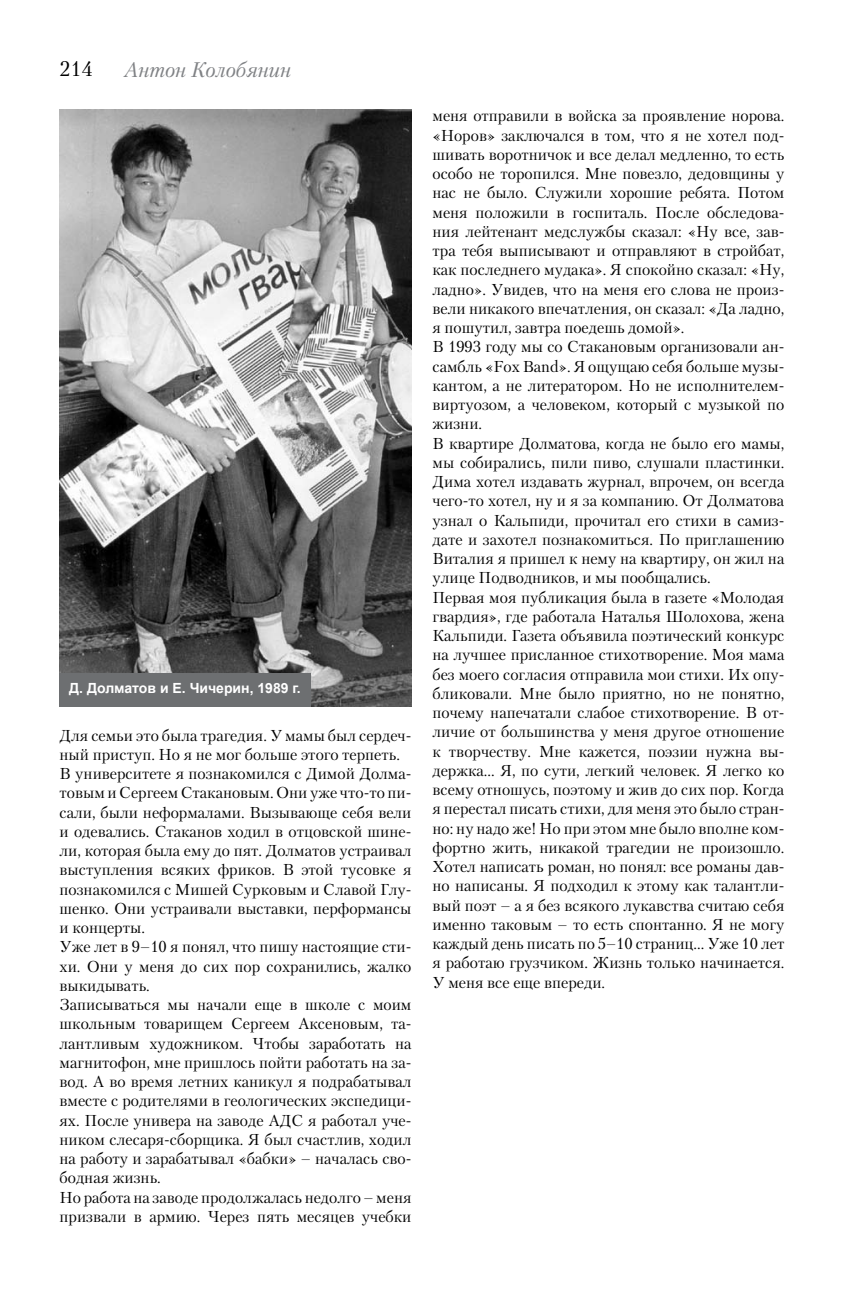
<style>
.page{position:relative;width:844px;height:1290px;background:#fff}
.page>*{position:absolute;margin:0;border:0;box-sizing:border-box;transform-origin:0 0}
.t1{font:italic 21px "Petersburg C";color:#808285}
.t2{font:21px "Petersburg C";color:#000}
.t3{font:15.75px/19.2px "Petersburg C";color:#000}
.t4{font:700 14px "Arial";color:#fff}
</style>
<div class="page">
<img style="left:60px;top:109px;width:351px;height:597px">
<div style="left:60px;top:674px;width:251px;height:33px;background:#6d6f71"></div>
<h1 class="t2" style="left:60px;top:56px;width:35px">214</h1>
<h1 class="t1" style="left:124px;top:57px;width:168px">Антон Колобянин</h1>
<p class="t4" style="left:69px;top:678px;width:233px">Д. Долматов и Е. Чичерин, 1989 г.</p>
<p class="t3" style="left:60px;top:725px;width:353px">Для семьи это была трагедия. У мамы был сердеч&shy;ный приступ. Но я не мог больше этого терпеть.<br>В университете я познакомился с Димой Долма&shy;товым и Сергеем Стакановым. Они уже что-то пи&shy;сали, были неформалами. Вызывающе себя вели и одевались. Стаканов ходил в отцовской шине&shy;ли, которая была ему до пят. Долматов устраивал выступления всяких фриков. В этой тусовке я познакомился с Мишей Сурковым и Славой Глу&shy;шенко. Они устраивали выставки, перформансы и концерты.<br>Уже лет в 9–10 я понял, что пишу настоящие сти&shy;хи. Они у меня до сих пор сохранились, жалко выкидывать.<br>Записываться мы начали еще в школе с моим школьным товарищем Сергеем Аксеновым, та&shy;лантливым художником. Чтобы заработать на магнитофон, мне пришлось пойти работать на за&shy;вод. А во время летних каникул я подрабатывал вместе с родителями в геологических экспедици&shy;ях. После универа на заводе АДС я работал уче&shy;ником слесаря-сборщика. Я был счастлив, ходил на работу и зарабатывал «бабки» – началась сво&shy;бодная жизнь.<br>Но работа на заводе продолжалась недолго – меня призвали в армию. Через пять месяцев учебки</p>
<p class="t3" style="left:432px;top:106px;width:353px">меня отправили в войска за проявление норова. «Норов» заключался в том, что я не хотел под&shy;шивать воротничок и все делал медленно, то есть особо не торопился. Мне повезло, дедовщины у нас не было. Служили хорошие ребята. Потом меня положили в госпиталь. После обследова&shy;ния лейтенант медслужбы сказал: «Ну все, зав&shy;тра тебя выписывают и отправляют в стройбат, как последнего мудака». Я спокойно сказал: «Ну, ладно». Увидев, что на меня его слова не произ&shy;вели никакого впечатления, он сказал: «Да ладно, я пошутил, завтра поедешь домой».<br>В 1993 году мы со Стакановым организовали ан&shy;самбль «Fox Band». Я ощущаю себя больше музы&shy;кантом, а не литератором. Но не исполнителем&shy;виртуозом, а человеком, который с музыкой по жизни.<br>В квартире Долматова, когда не было его мамы, мы собирались, пили пиво, слушали пластинки.<br>Дима хотел издавать журнал, впрочем, он всегда чего-то хотел, ну и я за компанию. От Долматова узнал о Кальпиди, прочитал его стихи в самиз&shy;дате и захотел познакомиться. По приглашению Виталия я пришел к нему на квартиру, он жил на улице Подводников, и мы пообщались.<br>Первая моя публикация была в газете «Молодая гвардия», где работала Наталья Шолохова, жена Кальпиди. Газета объявила поэтический конкурс на лучшее присланное стихотворение. Моя мама без моего согласия отправила мои стихи. Их опу&shy;бликовали. Мне было приятно, но не понятно, почему напечатали слабое стихотворение. В от&shy;личие от большинства у меня другое отношение к творчеству. Мне кажется, поэзии нужна вы&shy;держка... Я, по сути, легкий человек. Я легко ко всему отношусь, поэтому и жив до сих пор. Когда я перестал писать стихи, для меня это было стран&shy;но: ну надо же! Но при этом мне было вполне ком&shy;фортно жить, никакой трагедии не произошло.<br>Хотел написать роман, но понял: все романы дав&shy;но написаны. Я подходил к этому как талантли&shy;вый поэт – а я без всякого лукавства считаю себя именно таковым – то есть спонтанно. Я не могу каждый день писать по 5–10 страниц... Уже 10 лет я работаю грузчиком. Жизнь только начинается.<br>У меня все еще впереди.</p>
</div>
